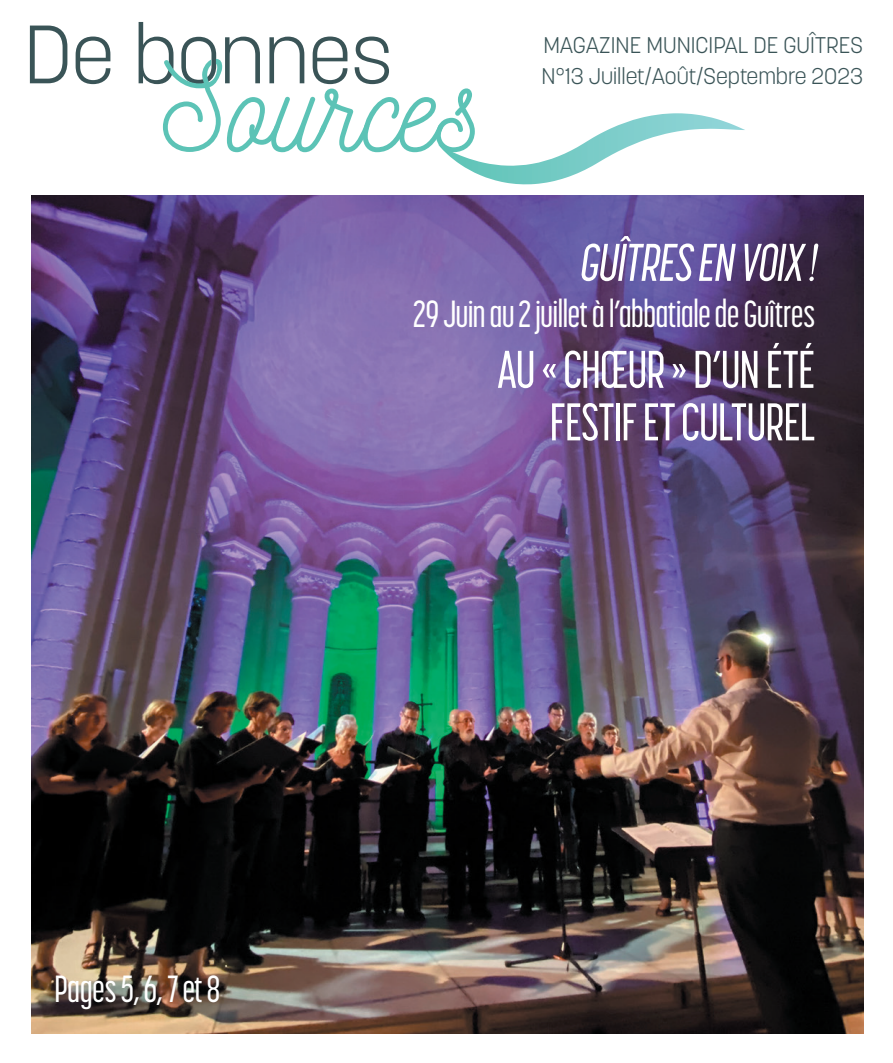
<style>
.page{position:relative;width:893px;height:1063px;background:#fff}
.page>*{position:absolute;margin:0;border:0;box-sizing:border-box;transform-origin:0 0}
.t1{font:300 81.9px "Korolev";letter-spacing:-.01em;color:#3a5457}
.t2{font:500 52.5px/52.5px "Korolev Compressed";letter-spacing:-.02em;color:#fff;text-align:right}
.t3{font:500 37.5px "Korolev Compressed";letter-spacing:-.025em;color:#fff}
.t4{font:300 22.5px "Korolev";color:#3a5457}
</style>
<div class="page">
<img style="left:31px;top:196px;width:832px;height:837px">
<svg style="left:163px;top:59px;width:582px;height:126px"></svg>
<h1 class="t1" style="left:24px;top:3px;width:370px">De bonnes</h1>
<p class="t4" style="left:543px;top:31px;width:321px">MAGAZINE MUNICIPAL DE GUÎTRES</p>
<p class="t4" style="left:541px;top:62px;width:323px">N°13 Juillet/Août/Septembre 2023</p>
<h2 class="t2" style="left:578px;top:236px;width:247px">GUÎTRESEN VOIX !</h2>
<h3 class="t3" style="left:413px;top:293px;width:404px">29 Juin au 2 juillet à l’abbatiale de Guîtres</h3>
<h2 class="t2" style="left:497px;top:343px;width:319px">AU « CHŒUR » D’UN ÉTÉ<br>FESTIF ET CULTUREL</h2>
<h3 class="t3" style="left:54px;top:969px;width:168px">Pages 5, 6, 7 et 8</h3>
</div>
